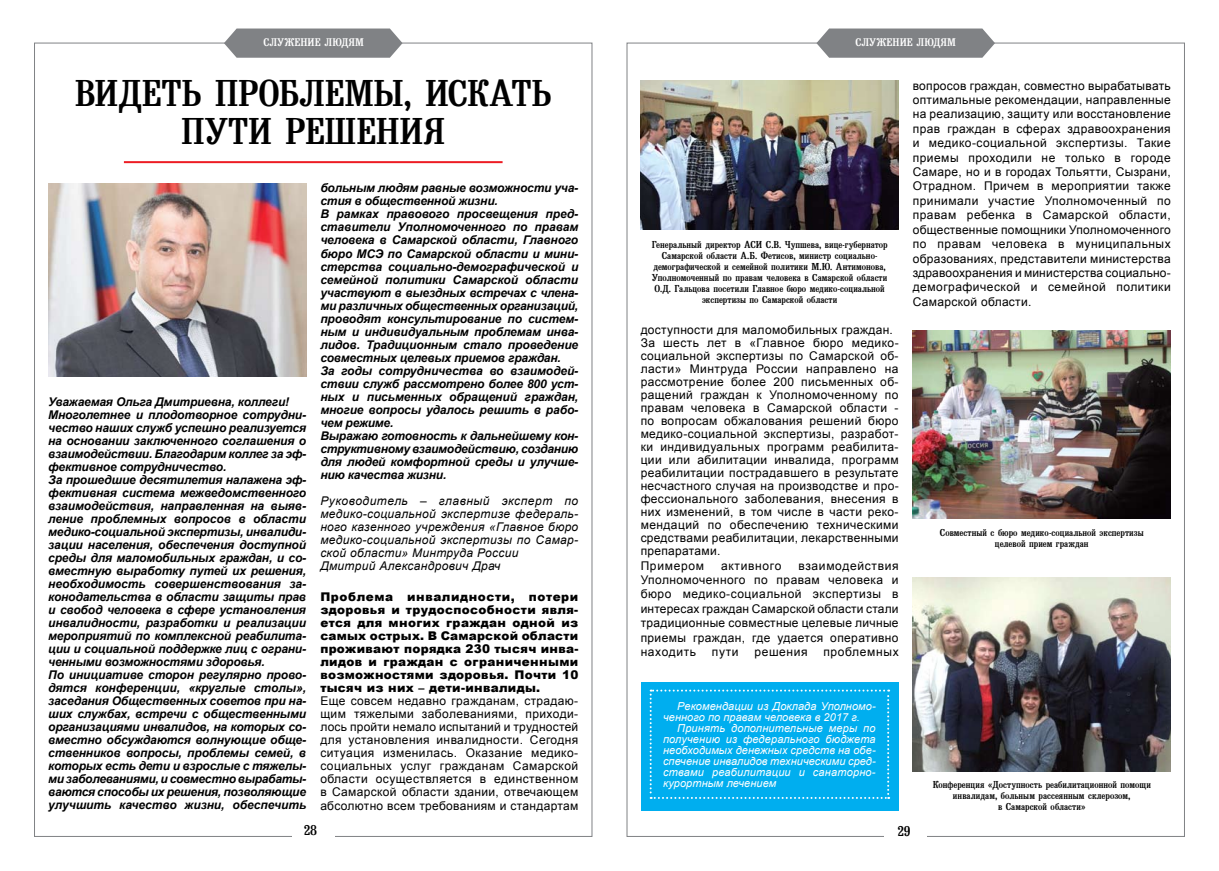
<style>
.page{position:relative;width:1219px;height:871px;background:#fff}
.page>*{position:absolute;margin:0;border:0;box-sizing:border-box;transform-origin:0 0}
.t1{font:37px/38px "Bruskovaya Plain";letter-spacing:-.005em;color:#000;text-align:center}
.t2{font:14px "Bruskovaya Plain";color:#000}
.t3{font:italic 700 12px/13px "Arial";letter-spacing:-.01em;color:#000}
.t4{font:12px/13px "Arial";letter-spacing:.03em;color:#000;text-align:justify}
.t5{font:900 12px/13px "Arial";letter-spacing:.025em;color:#000;text-align:justify}
.t6{font:italic 12px/13px "Arial";letter-spacing:.025em;color:#000}
.t7{font:12px "Arial";letter-spacing:.055em;color:#000}
.t8{font:italic 11px/11px "Arial";letter-spacing:.005em;color:#fff}
.t9{font:11px "Bruskovaya Plain";letter-spacing:.005em;color:#fff}
.t10{font:10px/11px "Bruskovaya Plain";letter-spacing:.005em;color:#000;text-align:center}
</style>
<div class="page">
<svg style="left:224px;top:28px;width:179px;height:30px;background:#8c8e90"></svg>
<svg style="left:816px;top:28px;width:179px;height:30px;background:#8c8e90"></svg>
<hr style="left:124px;top:161px;width:379px;height:2px;background:#ed1c24">
<img style="left:48px;top:183px;width:258px;height:193px">
<img style="left:641px;top:81px;width:258px;height:148px">
<img style="left:913px;top:330px;width:258px;height:188px">
<img style="left:913px;top:577px;width:258px;height:194px">
<div style="left:641px;top:681px;width:258px;height:129px;background:#00aeef"></div>
<svg style="left:650px;top:689px;width:239px;height:109px"></svg>
<p class="t9" style="left:264px;top:36px;width:30px">СЛУЖЕНИЕ</p>
<p class="t9" style="left:325px;top:36px;width:40px">ЛЮДЯМ</p>
<p class="t9" style="left:855px;top:36px;width:30px">СЛУЖЕНИЕ</p>
<p class="t9" style="left:917px;top:36px;width:40px">ЛЮДЯМ</p>
<h1 class="t1" style="left:75px;top:75px;width:458px">Видеть проблемы, искать пути решения</h1>
<p class="t3" style="left:48px;top:395px;width:260px">Уважаемая Ольга Дмитриевна, коллеги!<br>Многолетнее и плодотворное сотрудни&shy;чество наших служб успешно реализуется на основании заключенного соглашения о взаимодействии. Благодарим коллег за эф&shy;фективное сотрудничество.<br>За прошедшие десятилетия налажена эф&shy;фективная система межведомственного взаимодействия, направленная на выяв&shy;ление проблемных вопросов в области медико-социальной экспертизы, инвалиди&shy;зации населения, обеспечения доступной среды для маломобильных граждан, и со&shy;вместную выработку путей их решения, необходимость совершенствования за&shy;конодательства в области защиты прав и свобод человека в сфере установления инвалидности, разработки и реализации мероприятий по комплексной реабилита&shy;ции и социальной поддержке лиц с ограни&shy;ченными возможностями здоровья.<br>По инициативе сторон регулярно прово&shy;дятся конференции, «круглые столы», заседания Общественных советов при на&shy;ших службах, встречи с общественными организациями инвалидов, на которых со&shy;вместно обсуждаются волнующие обще&shy;ственников вопросы, проблемы семей, в которых есть дети и взрослые с тяжелы&shy;ми заболеваниями, и совместно вырабаты&shy;ваются способы их решения, позволяющие улучшить качество жизни, обеспечить</p>
<p class="t3" style="left:320px;top:182px;width:260px">больным людям равные возможности уча&shy;стия в общественной жизни.<br>В рамках правового просвещения пред&shy;ставители Уполномоченного по правам человека в Самарской области, Главного бюро МСЭ по Самарской области и мини&shy;стерства социально-демографической и семейной политики Самарской области участвуют в выездных встречах с члена&shy;ми различных общественных организаций, проводят консультирование по систем&shy;ным и индивидуальным проблемам инва&shy;лидов. Традиционным стало проведение совместных целевых приемов граждан.<br>За годы сотрудничества во взаимодей&shy;ствии служб рассмотрено более 800 уст&shy;ных и письменных обращений граждан, многие вопросы удалось решить в рабо&shy;чем режиме.<br>Выражаю готовность к дальнейшему кон&shy;структивному взаимодействию, созданию для людей комфортной среды и улучше&shy;нию качества жизни.</p>
<p class="t6" style="left:320px;top:494px;width:259px">Руководитель – главный эксперт по медико-социальной экспертизе федераль&shy;ного казенного учреждения «Главное бюро медико-социальной экспертизы по Самар&shy;ской области» Минтруда России<br>Дмитрий Александрович Драч</p>
<p class="t5" style="left:320px;top:590px;width:260px">Проблема инвалидности, потери здоровья и трудоспособности явля&shy;ется для многих граждан одной из самых острых. В Самарской области проживают порядка 230 тысяч инва&shy;лидов и граждан с ограниченными возможностями здоровья. Почти 10 тысяч из них – дети-инвалиды.</p>
<p class="t4" style="left:320px;top:694px;width:259px">Еще совсем недавно гражданам, страдаю&shy;щим тяжелыми заболеваниями, приходи&shy;лось пройти немало испытаний и трудностей для установления инвалидности. Сегодня ситуация изменилась. Оказание медико&shy;социальных услуг гражданам Самарской области осуществляется в единственном в Самарской области здании, отвечающем абсолютно всем требованиям и стандартам</p>
<p class="t10" style="left:652px;top:239px;width:237px">Генеральный директор АСИ С.В. Чупшева, вице-губернатор Самарской области А.Б. Фетисов, министр социально&shy;демографической и семейной политики М.Ю. Антимонова, Уполномоченный по правам человека в Самарской области О.Д. Гальцова посетили Главное бюро медико-социальной экспертизы по Самарской области</p>
<p class="t4" style="left:641px;top:323px;width:260px;text-align:left">доступности для маломобильных граждан.<br>За шесть лет в «Главное бюро медико&shy;социальной экспертизы по Самарской об&shy;ласти» Минтруда России направлено на рассмотрение более 200 письменных об&shy;ращений граждан к Уполномоченному по правам человека в Самарской области - по вопросам обжалования решений бюро медико-социальной экспертизы, разработ&shy;ки индивидуальных программ реабилита&shy;ции или абилитации инвалида, программ реабилитации пострадавшего в результате несчастного случая на производстве и про&shy;фессионального заболевания, внесения в них изменений, в том числе в части реко&shy;мендаций по обеспечению техническими средствами реабилитации, лекарственными препаратами.</p>
<p class="t7" style="left:641px;top:557px;width:65px">Примером</p>
<p class="t7" style="left:721px;top:557px;width:62px">активного</p>
<p class="t4" style="left:641px;top:558px;width:259px;line-height:14.4px;text-indent:158px">взаимодействия Уполномоченного по правам человека и бюро медико-социальной экспертизы в интересах граждан Самарской области стали традиционные совместные целевые личные приемы граждан, где удается оперативно находить</p>
<p class="t4" style="left:712px;top:645px;width:28px">пути</p>
<p class="t7" style="left:754px;top:643px;width:55px">решения</p>
<p class="t7" style="left:823px;top:643px;width:77px">проблемных</p>
<p class="t4" style="left:913px;top:78px;width:259px;line-height:14.4px">вопросов граждан, совместно вырабатывать оптимальные рекомендации, направленные на реализацию, защиту или восстановление прав граждан в сферах здравоохранения и медико-социальной экспертизы. Такие приемы проходили не только в городе Самаре, но и в городах Тольятти, Сызрани, Отрадном. Причем в мероприятии также принимали участие Уполномоченный по правам ребенка в Самарской области, общественные помощники Уполномоченного по правам человека в муниципальных образованиях, представители министерства здравоохранения и министерства социально&shy;демографической и семейной политики Самарской области.</p>
<p class="t10" style="left:940px;top:526px;width:205px">Совместный с бюро медико-социальной экспертизы целевой прием граждан</p>
<p class="t8" style="left:663px;top:700px;width:214px;text-indent:14px">Рекомендации из Доклада Уполномо&shy;ченного по правам человека в 2017 г.</p>
<p class="t8" style="left:663px;top:722px;width:214px;text-align:justify;text-indent:14px">Принять дополнительные меры по получению из федерального бюджета необходимых денежных средств на обе&shy;спечение инвалидов техническими сред&shy;ствами реабилитации и санаторно&shy;курортным лечением</p>
<p class="t10" style="left:933px;top:779px;width:220px">Конференция «Доступность реабилитационной помощи инвалидам, больным рассеянным склерозом,<br>в Самарской области»</p>
<p class="t2" style="left:304px;top:822px;width:15px">28</p>
<p class="t2" style="left:897px;top:823px;width:15px">29</p>
</div>
